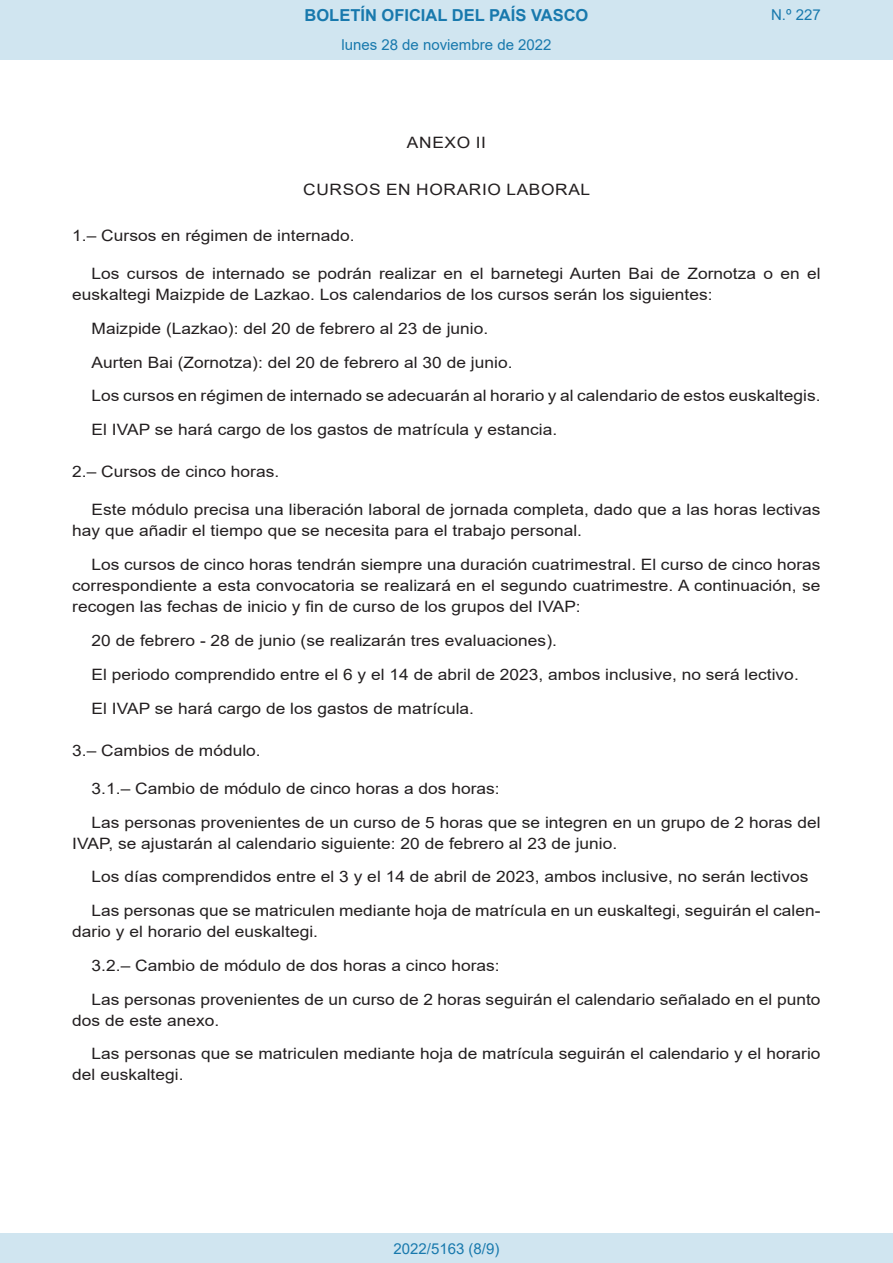
<style>
.page{position:relative;width:893px;height:1263px;background:#fff}
.page>*{position:absolute;margin:0;border:0;box-sizing:border-box;transform-origin:0 0}
.t1{font:700 16.5px "Arial";color:#1879ad}
.BOPVDetalle{font:15.6px/21px "Arial";color:#231f20;scale:1.11 1}
.BOPVDisposicionTitul{font:15.6px "Arial";color:#231f20;scale:1.11 1}
.BOPVClave{font:15.6px "Arial";letter-spacing:.035em;color:#231f20;scale:1.11 1}
.Paginacion_Centro{font:15px "Arial";color:#1879ad}
</style>
<div class="page">
<div style="left:0;top:0;width:893px;height:60px;background:#d0e5f0"></div>
<div style="left:0;top:1233px;width:893px;height:30px;background:#d0e5f0"></div>
<p class="t1" style="left:305px;top:3px;width:285px">BOLETÍN OFICIAL DEL PAÍS VASCO</p>
<p class="Paginacion_Centro" style="left:341px;top:35px;width:212px">lunes 28 de noviembre de 2022</p>
<p class="Paginacion_Centro" style="left:771px;top:5px;width:51px">N.º 227</p>
<p class="BOPVClave" style="left:407px;top:132px;width:73px">ANEXO II</p>
<p class="BOPVClave" style="left:303px;top:178px;width:260px">CURSOS EN HORARIO LABORAL</p>
<p class="BOPVDisposicionTitul" style="left:72px;top:225px;width:256px">1.– Cursos en régimen de internado.</p>
<p class="BOPVDetalle" style="left:72px;top:263px;width:676px;text-indent:19px">Los cursos de internado se podrán realizar en el barnetegi Aurten Bai de Zornotza o en el euskaltegi Maizpide de Lazkao. Los calendarios de los cursos serán los siguientes:</p>
<p class="BOPVDetalle" style="left:92px;top:318px;width:359px">Maizpide (Lazkao): del 20 de febrero al 23 de junio.</p>
<p class="BOPVDetalle" style="left:92px;top:352px;width:381px">Aurten Bai (Zornotza): del 20 de febrero al 30 de junio.</p>
<p class="BOPVDetalle" style="left:92px;top:385px;width:658px">Los cursos en régimen de internado se adecuarán al horario y al calendario de estos euskaltegis.</p>
<p class="BOPVDetalle" style="left:92px;top:419px;width:421px">El IVAP se hará cargo de los gastos de matrícula y estancia.</p>
<p class="BOPVDisposicionTitul" style="left:72px;top:461px;width:188px">2.– Cursos de cinco horas.</p>
<p class="BOPVDetalle" style="left:72px;top:499px;width:676px;text-indent:19px">Este módulo precisa una liberación laboral de jornada completa, dado que a las horas lectivas hay que añadir el tiempo que se necesita para el trabajo personal.</p>
<p class="BOPVDetalle" style="left:72px;top:554px;width:676px;text-align:justify;text-indent:19px">Los cursos de cinco horas tendrán siempre una duración cuatrimestral. El curso de cinco horas correspondiente a esta convocatoria se realizará en el segundo cuatrimestre. A continuación, se recogen las fechas de inicio y fin de curso de los grupos del IVAP:</p>
<p class="BOPVDetalle" style="left:92px;top:630px;width:421px">20 de febrero - 28 de junio (se realizarán tres evaluaciones).</p>
<p class="BOPVDetalle" style="left:92px;top:664px;width:639px">El periodo comprendido entre el 6 y el 14 de abril de 2023, ambos inclusive, no será lectivo.</p>
<p class="BOPVDetalle" style="left:92px;top:697px;width:346px">El IVAP se hará cargo de los gastos de matrícula.</p>
<p class="BOPVDisposicionTitul" style="left:72px;top:739px;width:171px">3.– Cambios de módulo.</p>
<p class="BOPVDetalle" style="left:92px;top:778px;width:369px">3.1.– Cambio de módulo de cinco horas a dos horas:</p>
<p class="BOPVDetalle" style="left:72px;top:811px;width:676px;text-indent:19px">Las personas provenientes de un curso de 5 horas que se integren en un grupo de 2 horas del<br>IVAP, se ajustarán al calendario siguiente: 20 de febrero al 23 de junio.</p>
<p class="BOPVDetalle" style="left:92px;top:866px;width:647px">Los días comprendidos entre el 3 y el 14 de abril de 2023, ambos inclusive, no serán lectivos</p>
<p class="BOPVDetalle" style="left:72px;top:900px;width:676px;text-indent:19px">Las personas que se matriculen mediante hoja de matrícula en un euskaltegi, seguirán el calen&shy;dario y el horario del euskaltegi.</p>
<p class="BOPVDetalle" style="left:92px;top:955px;width:369px">3.2.– Cambio de módulo de dos horas a cinco horas:</p>
<p class="BOPVDetalle" style="left:72px;top:988px;width:676px;text-indent:19px">Las personas provenientes de un curso de 2 horas seguirán el calendario señalado en el punto dos de este anexo.</p>
<p class="BOPVDetalle" style="left:72px;top:1043px;width:676px;text-indent:19px">Las personas que se matriculen mediante hoja de matrícula seguirán el calendario y el horario del euskaltegi.</p>
<p class="Paginacion_Centro" style="left:393px;top:1238px;width:107px">2022/5163 (8/9)</p>
</div>
